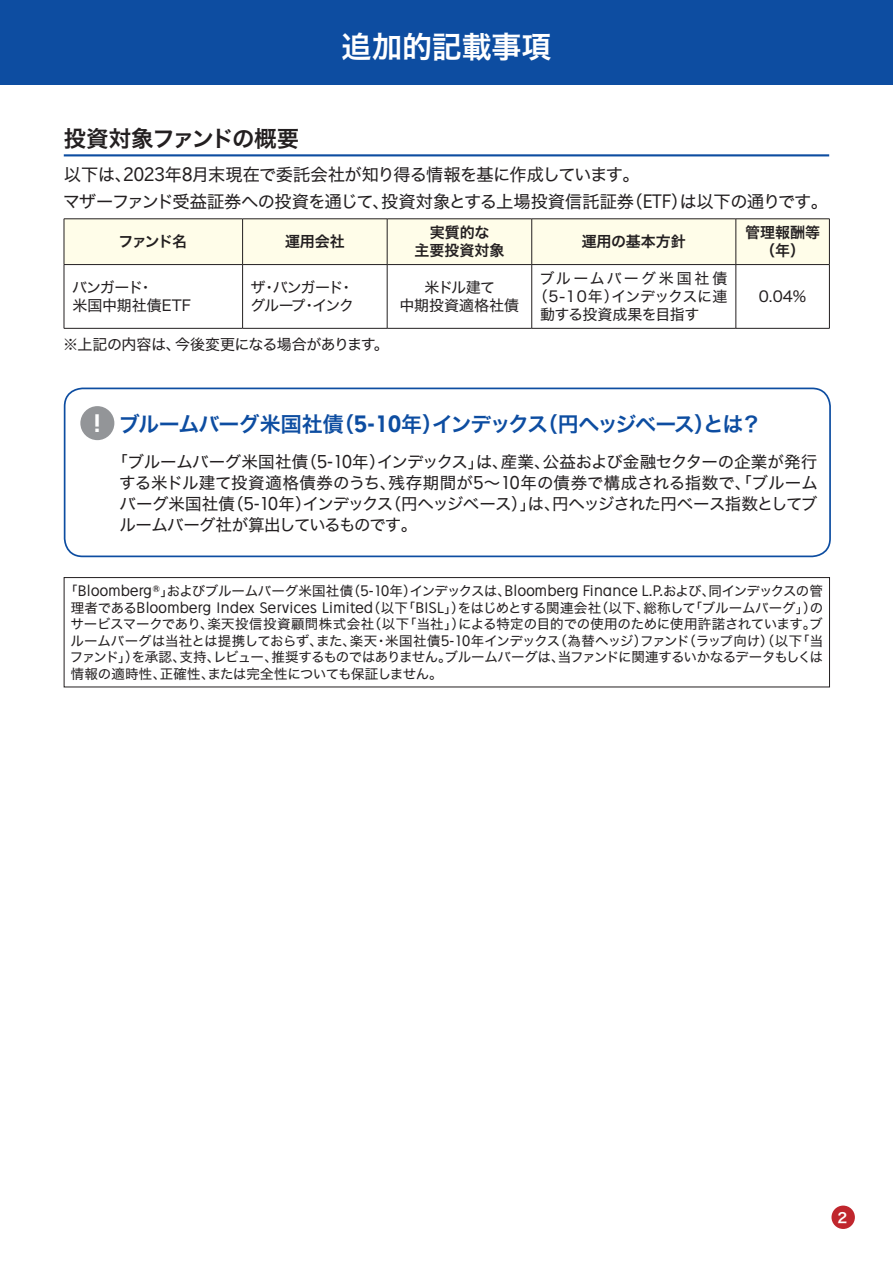
<style>
.page{position:relative;width:893px;height:1263px;background:#fff}
.page>*{position:absolute;margin:0;border:0;box-sizing:border-box;transform-origin:0 0}
.t1{font:30px "Hira Kaku Std N W6";letter-spacing:-.005em;color:#fff}
.t2{font:22.5px "Hira Kaku Std N W6";letter-spacing:-.04em;color:#231f20}
.t3{font:21px "Hira Kaku Std N W6";letter-spacing:-.065em;color:#0d4da1}
.t4{font:17.25px/26.7px "Hira Kaku Std N W4";letter-spacing:-.03em;color:#231f20}
.t5{font:16.5px/21px "Hira Kaku Std N W4";letter-spacing:-.05em;color:#231f20;text-align:justify}
.t6{font:15px/18px "Hira Kaku Std N W4";letter-spacing:-.02em;color:#231f20}
.t7{font:15px/18px "Hira Kaku Std N W6";color:#231f20;text-align:center}
.t8{font:15px/18px "Hira Kaku Std N W4";letter-spacing:-.095em;color:#231f20}
.t9{font:15px/18px "Hira Kaku Std N W4";color:#231f20;text-align:center}
.t10{font:15px "Hira Kaku Std N W4";letter-spacing:.16em;color:#231f20}
.t11{font:15px "Hira Kaku Std N W4";letter-spacing:-.04em;color:#231f20}
.t12{font:13.8px "Hira Kaku Std N W6";color:#fff}
.t13{font:13.5px/16.5px "Hira Kaku Std N W4";letter-spacing:-.045em;color:#231f20;text-align:justify}
.s1{font-family:"Rakuten Global R"}
.s2{font-family:"Rakuten Global B";font-size:22.5px;color:#fff}
.s3{font-family:"Rakuten Global B"}
</style>
<div class="page">
<div style="left:831px;top:1205px;width:24px;height:24px;background:#c0262d;border-radius:50%"></div>
<div style="left:0;top:0;width:893px;height:85px;background:#0d4da1"></div>
<hr style="left:64px;top:154px;width:765px;height:2px;background:#0d4da1">
<div style="left:65px;top:220px;width:764px;height:44px;background:#fffde9"></div>
<hr style="left:64px;top:219px;width:179px;height:1px;background:#231f20">
<hr style="left:64px;top:219px;width:1px;height:45px;background:#231f20">
<hr style="left:243px;top:219px;width:144px;height:1px;background:#231f20">
<hr style="left:242px;top:219px;width:1px;height:45px;background:#231f20">
<hr style="left:387px;top:219px;width:145px;height:1px;background:#231f20">
<hr style="left:387px;top:219px;width:1px;height:45px;background:#231f20">
<hr style="left:532px;top:219px;width:204px;height:1px;background:#231f20">
<hr style="left:531px;top:219px;width:1px;height:45px;background:#231f20">
<hr style="left:736px;top:219px;width:94px;height:1px;background:#231f20">
<hr style="left:736px;top:219px;width:1px;height:45px;background:#231f20">
<hr style="left:829px;top:219px;width:1px;height:45px;background:#231f20">
<hr style="left:64px;top:264px;width:179px;height:1px;background:#231f20">
<hr style="left:64px;top:265px;width:1px;height:63px;background:#231f20">
<hr style="left:243px;top:264px;width:144px;height:1px;background:#231f20">
<hr style="left:242px;top:265px;width:1px;height:63px;background:#231f20">
<hr style="left:387px;top:264px;width:145px;height:1px;background:#231f20">
<hr style="left:387px;top:265px;width:1px;height:63px;background:#231f20">
<hr style="left:532px;top:264px;width:204px;height:1px;background:#231f20">
<hr style="left:531px;top:265px;width:1px;height:63px;background:#231f20">
<hr style="left:736px;top:264px;width:94px;height:1px;background:#231f20">
<hr style="left:736px;top:265px;width:1px;height:63px;background:#231f20">
<hr style="left:829px;top:265px;width:1px;height:63px;background:#231f20">
<hr style="left:64px;top:328px;width:179px;height:1px;background:#231f20">
<hr style="left:243px;top:328px;width:144px;height:1px;background:#231f20">
<hr style="left:387px;top:328px;width:145px;height:1px;background:#231f20">
<hr style="left:532px;top:328px;width:204px;height:1px;background:#231f20">
<hr style="left:736px;top:328px;width:94px;height:1px;background:#231f20">
<div style="left:64px;top:388px;width:767px;height:169px;border:2px solid #0d4da1;border-radius:18px"></div>
<div style="left:80px;top:406px;width:34px;height:34px;background:#939598;border-radius:50%"></div>
<div style="left:64px;top:577px;width:766px;height:110px;border:1px solid #231f20"></div>
<h1 class="t1" style="left:342px;top:24px;width:211px">追加的記載事項</h1>
<h2 class="t2" style="left:64px;top:122px;width:237px">投資対象ファンドの概要</h2>
<p class="t4" style="left:63px;top:161px;width:767px">以下は、<span class="s1">2023</span>年<span class="s1">8</span>月末現在で委託会社が知り得る情報を基に作成しています。<br>マザーファンド受益証券への投資を通じて、投資対象とする上場投資信託証券（<span class="s1">ETF</span>）は以下の通りです。</p>
<p class="t7" style="left:119px;top:233px;width:70px">ファンド名</p>
<p class="t7" style="left:285px;top:233px;width:61px">運用会社</p>
<p class="t7" style="left:414px;top:224px;width:91px">実質的な<br>主要投資対象</p>
<p class="t7" style="left:582px;top:233px;width:106px">運用の基本方針</p>
<p class="t7" style="left:745px;top:224px;width:76px">管理報酬等（年）</p>
<p class="t6" style="left:72px;top:278px;width:120px">バンガード・<br>米国中期社債ETF</p>
<p class="t8" style="left:250px;top:278px;width:105px">ザ・バンガード・グループ・インク</p>
<p class="t9" style="left:399px;top:278px;width:121px">米ドル建て<br>中期投資適格社債</p>
<p class="t10" style="left:539px;top:267px;width:189px">ブルームバーグ米国社債</p>
<p class="t6" style="left:533px;top:287px;width:196px">（5-10年）インデックスに連</p>
<p class="t11" style="left:540px;top:303px;width:161px">動する投資成果を目指す</p>
<p class="t6" style="left:759px;top:287px;width:49px">0.04%</p>
<p class="t6" style="left:63px;top:336px;width:327px">※上記の内容は、今後変更になる場合があります。</p>
<h3 class="t3" style="left:93px;top:408px;width:670px"><span class="s2">!</span> ブルームバーグ米国社債（<span class="s3">5-10</span>年）インデックス（円ヘッジベース）とは？</h3>
<p class="t5" style="left:119px;top:451px;width:700px;text-indent:-8px">「ブルームバーグ米国社債（<span class="s1">5-10</span>年）インデックス」は、産業、公益および金融セクターの企業が発行する米ドル建て投資適格債券のうち、残存期間が<span class="s1">5</span>～<span class="s1">10</span>年の債券で構成される指数で、「ブルームバーグ米国社債（<span class="s1">5-10</span>年）インデックス（円ヘッジベース）」は、円ヘッジされた円ベース指数としてブルームバーグ社が算出しているものです。</p>
<p class="t13" style="left:70px;top:583px;width:755px;text-indent:-6px">「<span class="s1">Bloomberg</span>®」およびブルームバーグ米国社債（<span class="s1">5-10</span>年）インデックスは、<span class="s1">Bloomberg Finance L.P.</span>および、同インデックスの管理者である<span class="s1">Bloomberg Index Services Limited</span>（以下「<span class="s1">BISL</span>」）をはじめとする関連会社（以下、総称して「ブルームバーグ」）のサービスマークであり、楽天投信投資顧問株式会社（以下「当社」）による特定の目的での使用のために使用許諾されています。ブルームバーグは当社とは提携しておらず、また、楽天・米国社債<span class="s1">5-10</span>年インデックス（為替ヘッジ）ファンド（ラップ向け）（以下「当ファンド」）を承認、支持、レビュー、推奨するものではありません。ブルームバーグは、当ファンドに関連するいかなるデータもしくは情報の適時性、正確性、または完全性についても保証しません。</p>
<p class="t12" style="left:838px;top:1207px;width:11px">2</p>
</div>
